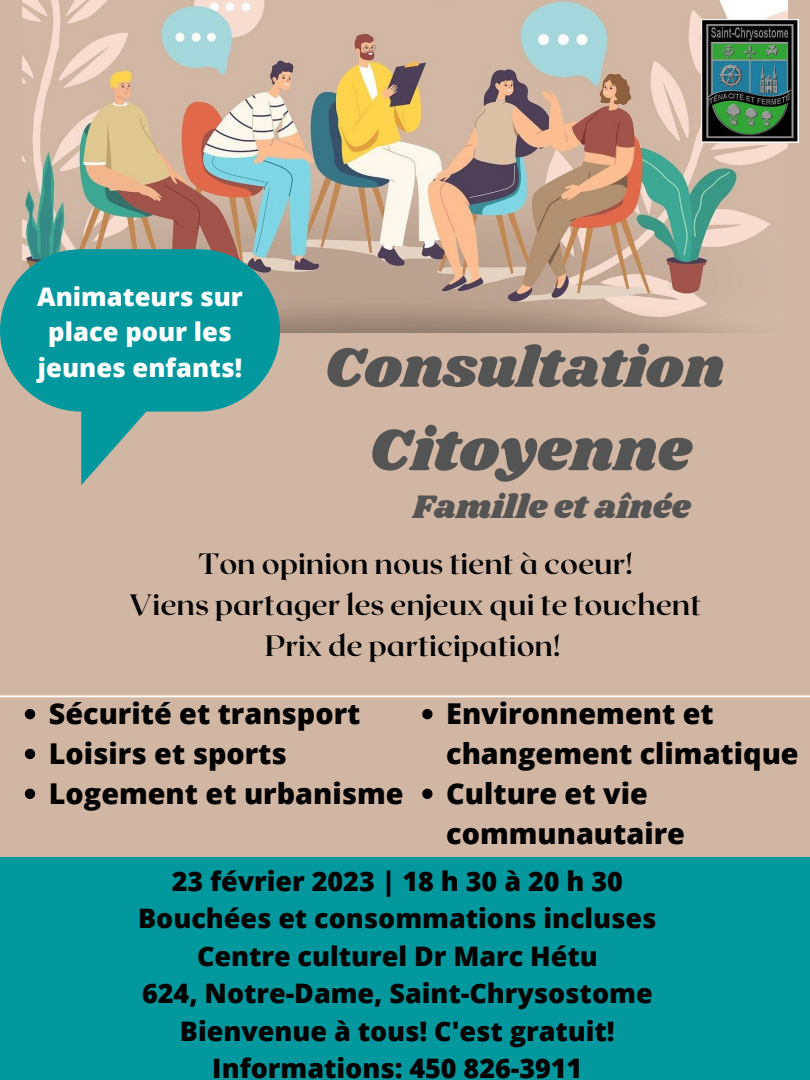
<style>
.page{position:relative;width:810px;height:1080px;background:#d1b6a3}
.page>*{position:absolute;margin:0;border:0;box-sizing:border-box;transform-origin:0 0}
.t1{font:60.62px "Shrikhand";color:#545454}
.t2{font:57.5px "Shrikhand";color:#545454}
.t3{font:33.75px "Shrikhand";color:#545454}
.t4{font:700 29.38px/40.8px "Roxborough CF";color:#000;text-align:center}
.t5{font:800 28.75px/39.9px "Open Sans";color:#000}
.t6{font:800 26.88px/37.5px "Open Sans";color:#000;text-align:center}
.t7{font:800 25.62px/35.6px "Open Sans";color:#fff;text-align:center}
</style>
<div class="page">
<div style="left:0;top:857px;width:810px;height:223px;background:#03989e"></div>
<img style="left:22px;top:0;width:766px;height:332px">
<div style="left:0;top:249px;width:280px;height:163px;background:#03989e;border-radius:81px"></div>
<svg style="left:25px;top:709px;width:10px;height:10px"></svg>
<svg style="left:25px;top:749px;width:10px;height:10px"></svg>
<svg style="left:25px;top:789px;width:10px;height:10px"></svg>
<svg style="left:422px;top:709px;width:11px;height:10px"></svg>
<svg style="left:422px;top:789px;width:11px;height:10px"></svg>
<hr style="left:0;top:695px;width:810px;height:2px;background:#fff">
<img style="left:702px;top:19px;width:97px;height:124px">
<p class="t7" style="left:37px;top:278px;width:207px">Animateurs sur place pour les jeunes enfants!</p>
<h2 class="t2" style="left:324px;top:328px;width:402px">Consultation</h2>
<h1 class="t1" style="left:369px;top:408px;width:324px">Citoyenne</h1>
<p class="t3" style="left:413px;top:483px;width:279px">Famille et aînée</p>
<p class="t4" style="left:129px;top:542px;width:574px">Ton opinion nous tient à coeur!<br>Viens partager les enjeux qui te touchent<br>Prix de participation!</p>
<p class="t5" style="left:49px;top:693px;width:356px">Sécurité et transport<br>Loisirs et sports<br>Logement et urbanisme</p>
<p class="t5" style="left:446px;top:693px;width:354px">Environnement et changement climatique<br>Culture et vie communautaire</p>
<p class="t6" style="left:138px;top:862px;width:520px">23 février 2023 | 18 h 30 à 20 h 30<br>Bouchées et consommations incluses<br>Centre culturel Dr Marc Hétu<br>624, Notre-Dame, Saint-Chrysostome<br>Bienvenue à tous! C'est gratuit!<br>Informations: 450 826-3911</p>
</div>
